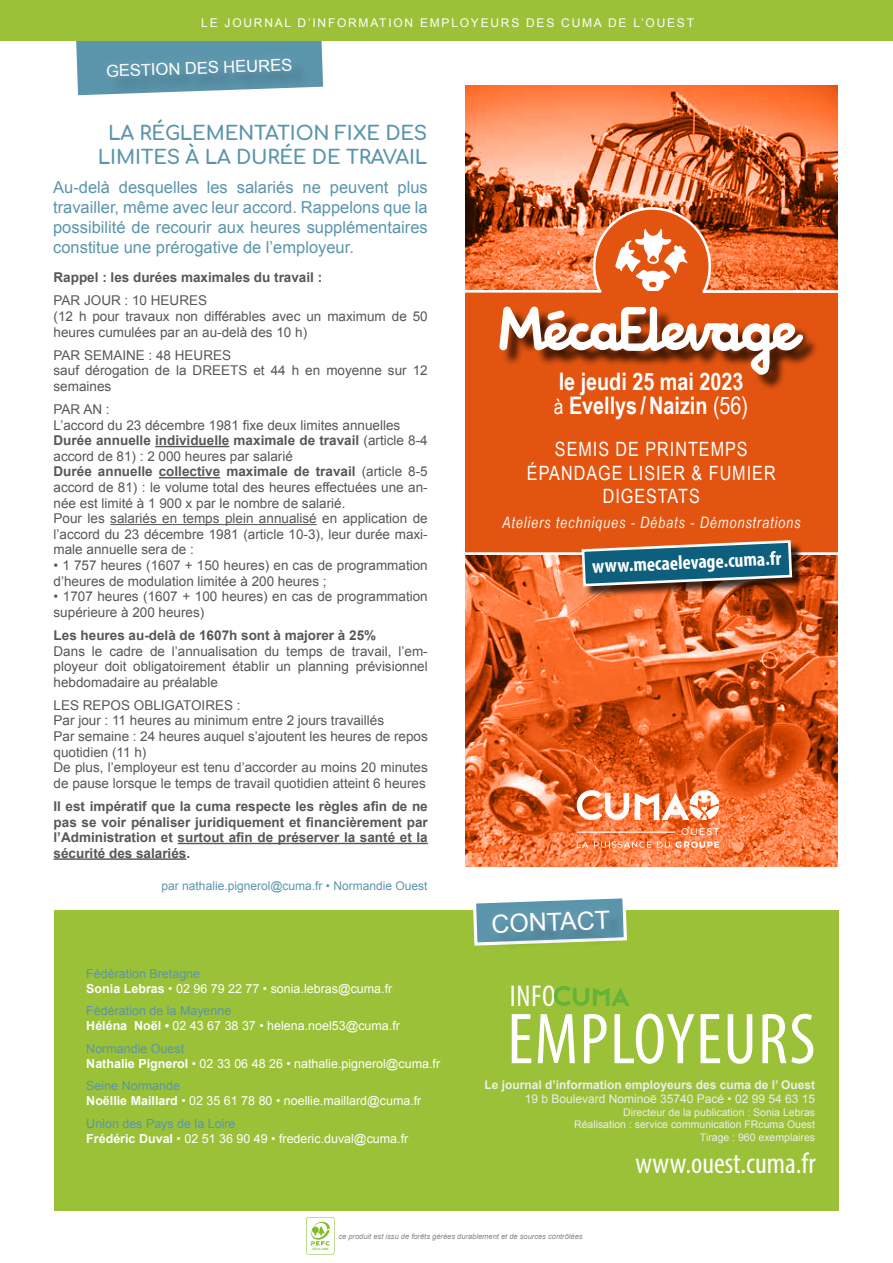
<style>
.page{position:relative;width:893px;height:1263px;background:#fff}
.page>*{position:absolute;margin:0;border:0;box-sizing:border-box;transform-origin:0 0}
.t1{font:condensed 72.75px "Myriad Pro";letter-spacing:.02em;color:#fff}
.t2{font:condensed 30.3px "Myriad Pro";color:#fff}
.t3{font:condensed 29.4px "Myriad Pro";color:#fff}
.t4{font:24.9px "Arial";color:#fff}
.t5{font:700 24.15px/23.7px "Arial Narrow";color:#fff}
.t6{font:19.65px/23.7px "Arial Narrow";letter-spacing:.05em;color:#fff;text-align:center}
.t7{font:700 condensed 19.65px "Myriad Pro";color:#fff}
.t8{font:700 19.5px/23.4px "Comfortaa";letter-spacing:-.01em;color:#5b95ac;text-align:center}
.t9{font:16.5px/19.8px "Arial";color:#5b95ac;text-align:justify}
.t10{font:16.5px "Arial";color:#fff}
.t11{font:italic 15.75px "Arial Narrow";letter-spacing:.05em;color:#fdf0e7}
.t12{font:13.5px/15.6px "Arial";color:#575756}
.t13{font:700 13.5px/15.6px "Arial";color:#575756;text-align:justify}
.t14{font:12.45px/15px "Arial";color:#fff}
.t15{font:700 12px "Arial";color:#ededed}
.t16{font:12px "Arial";letter-spacing:.145em;color:#fff}
.t17{font:12px "Arial";color:#5b95ac}
.t18{font:12px "Arial";color:#ededed}
.t19{font:10.5px/12.6px "Arial";color:#ededed;text-align:right}
.t20{font:700 8.7px "Comfortaa";letter-spacing:.15em;color:#fff}
.t21{font:italic 7.5px "Arial";color:#878787}
.t22{font:700 3.15px "Arial";color:#80ba27}
.s1{font-weight:700}
.s2{color:#5b95ac}
.s3{font-weight:400;font-size:21.3px}
.s4{font-weight:400}
</style>
<div class="page">
<svg style="left:76px;top:40px;width:247px;height:55px;background:#699cae"></svg>
<div style="left:54px;top:910px;width:784px;height:300px;background:#9ac137"></div>
<svg style="left:473px;top:898px;width:154px;height:48px;background:#79a6ae"></svg>
<svg style="left:554px;top:986px;width:76px;height:20px"></svg>
<div style="left:0;top:0;width:893px;height:40px;background:#9ac137"></div>
<svg style="left:465px;top:555px;width:373px;height:311px;background:#e2642b"></svg>
<svg style="left:465px;top:86px;width:373px;height:204px;background:#db7243"></svg>
<div style="left:594px;top:208px;width:116px;height:116px;background:#e35410;border-radius:50%"></div>
<div style="left:593px;top:207px;width:118px;height:118px;border:3px solid #fff;border-radius:50%"></div>
<svg style="left:615px;top:229px;width:73px;height:62px"></svg>
<div style="left:465px;top:292px;width:373px;height:261px;background:#e35410"></div>
<div style="left:502px;top:309px;width:317px;height:82px;background:#000;opacity:.75"></div>
<svg style="left:499px;top:306px;width:305px;height:69px"></svg>
<hr style="left:465px;top:290px;width:136px;height:3px;background:#fff">
<hr style="left:703px;top:290px;width:135px;height:3px;background:#fff">
<hr style="left:465px;top:552px;width:373px;height:3px;background:#fff">
<svg style="left:576px;top:789px;width:53px;height:32px"></svg>
<svg style="left:635px;top:790px;width:84px;height:30px"></svg>
<hr style="left:577px;top:831px;width:98px;height:2px;background:#fff">
<svg style="left:657px;top:841px;width:62px;height:7px"></svg>
<svg style="left:594px;top:841px;width:57px;height:7px"></svg>
<svg style="left:577px;top:841px;width:11px;height:7px"></svg>
<div style="left:583px;top:542px;width:221px;height:56px;background:#000;opacity:.75"></div>
<svg style="left:580px;top:540px;width:213px;height:48px;background:#4b6a74"></svg>
<div style="left:306px;top:1217px;width:28px;height:37px;background:#bad98b;border-radius:2px"></div>
<div style="left:307px;top:1217px;width:27px;height:37px;background:#fff;border-radius:2px"></div>
<svg style="left:310px;top:1222px;width:20px;height:23px"></svg>
<hr style="left:155px;top:446px;width:74px;height:1px;background:#575756">
<hr style="left:159px;top:477px;width:61px;height:1px;background:#575756">
<hr style="left:110px;top:524px;width:207px;height:1px;background:#575756">
<hr style="left:178px;top:843px;width:250px;height:1px;background:#575756">
<hr style="left:54px;top:858px;width:132px;height:2px;background:#575756">
<p class="t16" style="left:201px;top:15px;width:494px">LE JOURNAL D’INFORMATION EMPLOYEURS DES CUMA DE L’OUEST</p>
<p class="t10" style="left:106px;top:60px;width:188px;rotate:-2deg">GESTION DES HEURES</p>
<h3 class="t8" style="left:98px;top:119px;width:331px">LA RÉGLEMENTATION FIXE DES<br>LIMITES À LA DURÉE DE TRAVAIL</h3>
<p class="t9" style="left:53px;top:178px;width:376px">Au-delà desquelles les salariés ne peuvent plus travailler, même avec leur accord. Rappelons que la possibilité de recourir aux heures supplémentaires constitue une prérogative de l’employeur.</p>
<p class="t13" style="left:54px;top:270px;width:270px">Rappel : les durées maximales du travail :</p>
<p class="t12" style="left:54px;top:293px;width:376px">PAR JOUR : 10 HEURES<br>(12 h pour travaux non différables avec un maximum de 50 heures cumulées par an au-delà des 10 h)</p>
<p class="t12" style="left:54px;top:347px;width:376px">PAR SEMAINE : 48 HEURES<br>sauf dérogation de la DREETS et 44 h en moyenne sur 12 semaines</p>
<p class="t12" style="left:54px;top:401px;width:376px">PAR AN :<br>L’accord du 23 décembre 1981 fixe deux limites annuelles <span class="s1">Durée annuelle individuelle maximale de travail</span> (article 8-4 accord de 81) : 2 000 heures par salarié<br><span class="s1">Durée annuelle collective maximale de travail</span> (article 8-5 accord de 81) : le volume total des heures effectuées une an&shy;née est limité à 1 900 x par le nombre de salarié.<br>Pour les salariés en temps plein annualisé en application de l’accord du 23 décembre 1981 (article 10-3), leur durée maxi&shy;male annuelle sera de :</p>
<p class="t12" style="left:54px;top:558px;width:376px">• 1 757 heures (1607 + 150 heures) en cas de programmation d’heures de modulation limitée à 200 heures ;</p>
<p class="t12" style="left:54px;top:589px;width:376px">• 1707 heures (1607 + 100 heures) en cas de programmation supérieure à 200 heures)</p>
<p class="t13" style="left:54px;top:628px;width:324px">Les heures au-delà de 1607h sont à majorer à 25%</p>
<p class="t12" style="left:54px;top:643px;width:376px;text-align:justify">Dans le cadre de l’annualisation du temps de travail, l’em&shy;ployeur doit obligatoirement établir un planning prévisionnel hebdomadaire au préalable</p>
<p class="t12" style="left:54px;top:697px;width:376px">LES REPOS OBLIGATOIRES :<br>Par jour : 11 heures au minimum entre 2 jours travaillés<br>Par semaine : 24 heures auquel s’ajoutent les heures de repos quotidien (11 h)<br>De plus, l’employeur est tenu d’accorder au moins 20 minutes de pause lorsque le temps de travail quotidien atteint 6 heures</p>
<p class="t13" style="left:54px;top:799px;width:376px">Il est impératif que la cuma respecte les règles afin de ne pas se voir pénaliser juridiquement et financièrement par l’Administration et surtout afin de préserver la santé et la sécurité des salariés.</p>
<p class="t17" style="left:162px;top:878px;width:267px">par nathalie.pignerol@cuma.fr • Normandie Ouest</p>
<p class="t14" style="left:86px;top:966px;width:307px"><span class="s2">Fédération Bretagne<br></span><span class="s1">Sonia Lebras</span> • 02 96 79 22 77 • sonia.lebras@cuma.fr</p>
<p class="t14" style="left:86px;top:1003px;width:315px"><span class="s2">Fédération de la Mayenne<br></span><span class="s1">Héléna Noël •</span> 02 43 67 38 37 • helena.noel53@cuma.fr</p>
<p class="t14" style="left:86px;top:1041px;width:355px"><span class="s2">Normandie Ouest<br></span><span class="s1">Nathalie Pignerol</span> • 02 33 06 48 26 • nathalie.pignerol@cuma.fr</p>
<p class="t14" style="left:86px;top:1078px;width:337px"><span class="s2">Seine Normande<br></span><span class="s1">Noëllie Maillard</span> • 02 35 61 78 80 • noellie.maillard@cuma.fr</p>
<p class="t14" style="left:86px;top:1116px;width:323px"><span class="s2">Union des Pays de la Loire<br></span><span class="s1">Frédéric Duval</span> • 02 51 36 90 49 • frederic.duval@cuma.fr</p>
<h3 class="t5" style="left:554px;top:368px;width:196px">le jeudi 25 mai 2023 <span class="s3">à</span> Evellys /Naizin <span class="s4">(56)</span></h3>
<h3 class="t6" style="left:527px;top:436px;width:250px">SEMIS DE PRINTEMPS<br>ÉPANDAGE LISIER &amp; FUMIER<br>DIGESTATS</h3>
<p class="t11" style="left:502px;top:512px;width:300px">Ateliers techniques - Débats - Démonstrations</p>
<h3 class="t7" style="left:592px;top:553px;width:191px;rotate:-2deg">www.mecaelevage.cuma.fr</h3>
<h3 class="t4" style="left:491px;top:907px;width:120px;rotate:-2deg">CONTACT</h3>
<h2 class="t2" style="left:510px;top:978px;width:47px">INFO</h2>
<p class="t20" style="left:681px;top:824px;width:40px">OUEST</p>
<h1 class="t1" style="left:507px;top:995px;width:310px">EMPLOYEURS</h1>
<p class="t15" style="left:484px;top:1077px;width:332px">Le journal d’information employeurs des cuma de l’ Ouest</p>
<p class="t18" style="left:525px;top:1091px;width:292px">19 b Boulevard Nominoë 35740 Pacé • 02 99 54 63 15</p>
<p class="t19" style="left:574px;top:1106px;width:242px">Directeur de la publication : Sonia Lebras<br>Réalisation : service communication FRcuma Ouest<br>Tirage : 960 exemplaires</p>
<h3 class="t3" style="left:635px;top:1146px;width:182px">www.ouest.cuma.fr</h3>
<p class="t22" style="left:312px;top:1246px;width:18px">10-31-1302</p>
<p class="t21" style="left:338px;top:1231px;width:246px">ce produit est issu de forêts gérées durablement et de sources contrôlées</p>
</div>
